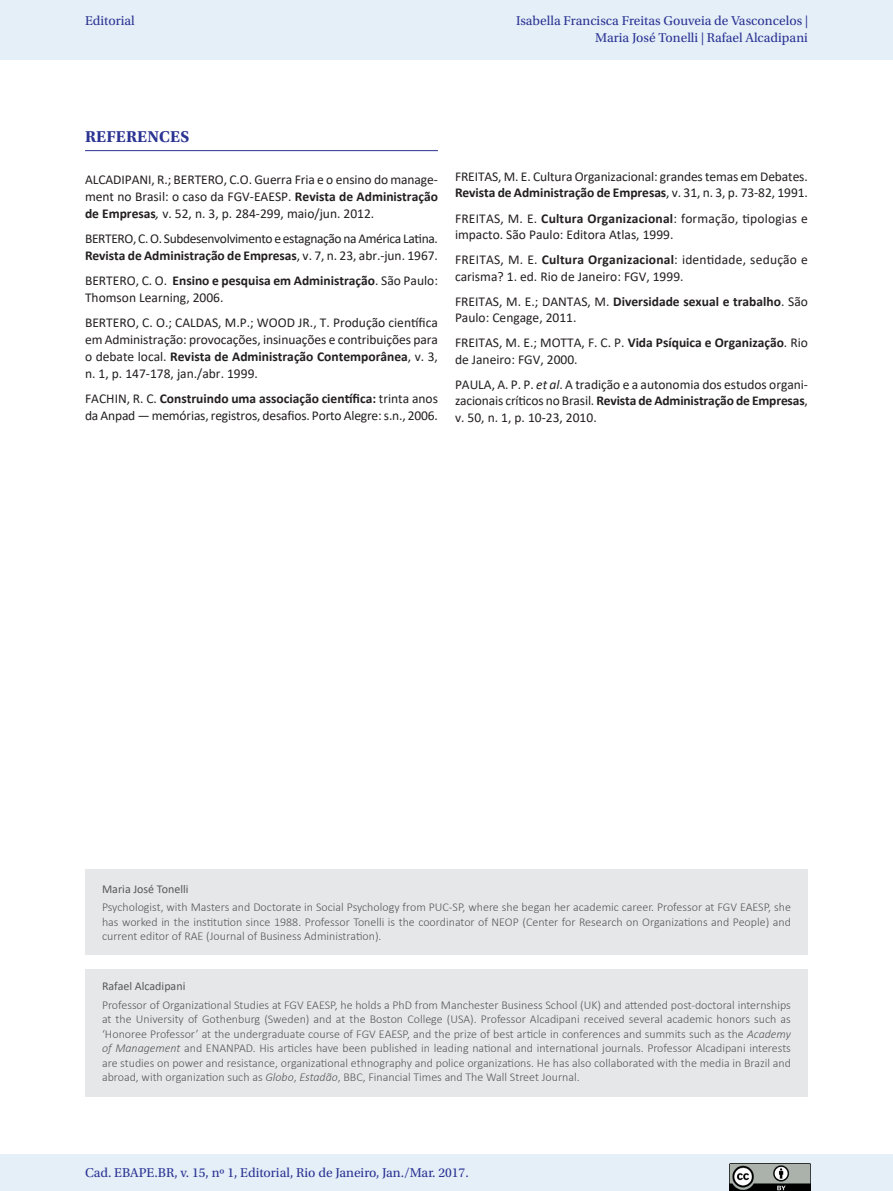
<style>
.page{position:relative;width:893px;height:1191px;background:#fff}
.page>*{position:absolute;margin:0;border:0;box-sizing:border-box;transform-origin:0 0}
._07_1_sub_1{font:700 16.5px "Utopia Std";letter-spacing:.01em;color:#2b3393}
.Referencias{font:13.5px/16.8px "Calibri";color:#231f20}
.t1{font:13.5px/16.5px "Utopia Std";color:#2b3393;text-align:right}
.Referencias-2{font:13.5px/16.8px "Calibri";letter-spacing:-.025em;color:#231f20}
._06_3_nota_de_fim_au{font:300 12px/14.4px "Calibri";color:#57585a;text-align:justify}
._06_3_nota_de_fim_au-2{font:12px "Calibri";color:#57585a}
.s1{font-weight:700}
.s2{font-style:italic}
</style>
<div class="page">
<div style="left:0;top:1154px;width:893px;height:37px;background:#e4eff8"></div>
<img style="left:730px;top:1163px;width:80px;height:28px">
<div style="left:0;top:0;width:893px;height:60px;background:#e4eff8"></div>
<div style="left:85px;top:869px;width:723px;height:228px;background:#e6e7e9"></div>
<div style="left:84px;top:955px;width:728px;height:13px;background:#fff"></div>
<hr style="left:85px;top:150px;width:353px;height:1px;background:#2b3393">
<p class="t1" style="left:85px;top:13px;width:51px">Editorial</p>
<p class="t1" style="left:516px;top:13px;width:293px">Isabella Francisca Freitas Gouveia de Vasconcelos |<br>Maria José Tonelli | Rafael Alcadipani</p>
<p class="_07_1_sub_1" style="left:85px;top:127px;width:106px">REFERENCES</p>
<p class="Referencias" style="left:85px;top:171px;width:354px;text-align:justify">ALCADIPANI, R.; BERTERO, C.O. Guerra Fria e o ensino do manage&shy;ment no Brasil: o caso da FGV-EAESP. <span class="s1">Revista de Administração de Empresas</span><span class="s2">,</span> v. 52, n. 3, p. 284-299, maio/jun. 2012.</p>
<p class="Referencias-2" style="left:85px;top:230px;width:354px">BERTERO, C. O. Subdesenvolvimento e estagnação na América Latina.<br><span class="s1">Revista de Administração de Empresas</span>, v. 7, n. 23, abr.-jun. 1967.</p>
<p class="Referencias" style="left:85px;top:272px;width:354px">BERTERO, C. O. <span class="s1">Ensino e pesquisa em Administração</span>. São Paulo:<br>Thomson Learning, 2006.</p>
<p class="Referencias" style="left:85px;top:314px;width:354px;text-align:justify">BERTERO, C. O.; CALDAS, M.P.; WOOD JR., T. Produção científica em Administração: provocações, insinuações e contribuições para o debate local. <span class="s1">Revista de Administração Contemporânea</span>, v. 3, n. 1, p. 147-178, jan./abr. 1999.</p>
<p class="Referencias" style="left:85px;top:390px;width:354px">FACHIN, R. C. <span class="s1">Construindo uma associação científica:</span> trinta anos da Anpad <span class="s2">—</span> memórias, registros, desafios. Porto Alegre: s.n., 2006.</p>
<p class="Referencias" style="left:455px;top:168px;width:354px">FREITAS, M. E. Cultura Organizacional: grandes temas em Debates.<br><span class="s1">Revista de Administração de Empresas</span>, v. 31, n. 3, p. 73-82, 1991.</p>
<p class="Referencias" style="left:455px;top:209px;width:354px">FREITAS, M. E. <span class="s1">Cultura Organizacional</span>: formação, tipologias e impacto. São Paulo: Editora Atlas, 1999.</p>
<p class="Referencias" style="left:455px;top:251px;width:354px">FREITAS, M. E. <span class="s1">Cultura Organizacional</span>: identidade, sedução e carisma? 1. ed. Rio de Janeiro: FGV, 1999.</p>
<p class="Referencias" style="left:455px;top:292px;width:354px">FREITAS, M. E.; DANTAS, M. <span class="s1">Diversidade sexual e trabalho</span>. São<br>Paulo: Cengage, 2011.</p>
<p class="Referencias" style="left:455px;top:334px;width:354px">FREITAS, M. E.; MOTTA, F. C. P. <span class="s1">Vida Psíquica e Organização</span>. Rio de Janeiro: FGV, 2000.</p>
<p class="Referencias" style="left:455px;top:375px;width:354px;text-align:justify">PAULA, A. P. P. <span class="s2">et al</span>. A tradição e a autonomia dos estudos organi&shy;zacionais críticos no Brasil. <span class="s1">Revista de Administração de Empresas</span>, v. 50, n. 1, p. 10-23, 2010.</p>
<p class="_06_3_nota_de_fim_au-2" style="left:102px;top:880px;width:88px">Maria José Tonelli</p>
<p class="_06_3_nota_de_fim_au" style="left:102px;top:900px;width:690px">Psychologist, with Masters and Doctorate in Social Psychology from PUC-SP, where she began her academic career. Professor at FGV EAESP, she has worked in the institution since 1988. Professor Tonelli is the coordinator of NEOP (Center for Research on Organizations and People) and current editor of RAE (Journal of Business Administration).</p>
<p class="_06_3_nota_de_fim_au-2" style="left:102px;top:978px;width:85px">Rafael Alcadipani</p>
<p class="_06_3_nota_de_fim_au" style="left:102px;top:997px;width:690px">Professor of Organizational Studies at FGV EAESP, he holds a PhD from Manchester Business School (UK) and attended post-doctoral internships at the University of Gothenburg (Sweden) and at the Boston College (USA). Professor Alcadipani received several academic honors such as ‘Honoree Professor’ at the undergraduate course of FGV EAESP, and the prize of best article in conferences and summits such as the <span class="s2">Academy of Management</span> and ENANPAD. His articles have been published in leading national and international journals. Professor Alcadipani interests are studies on power and resistance, organizational ethnography and police organizations. He has also collaborated with the media in Brazil and abroad, with organization such as <span class="s2">Globo</span>, <span class="s2">Estadão</span>, BBC, Financial Times and The Wall Street Journal.</p>
<p class="t1" style="left:85px;top:1164px;width:385px">Cad. EBAPE.BR, v. 15, nº 1, Editorial, Rio de Janeiro, Jan./Mar. 2017.</p>
</div>
